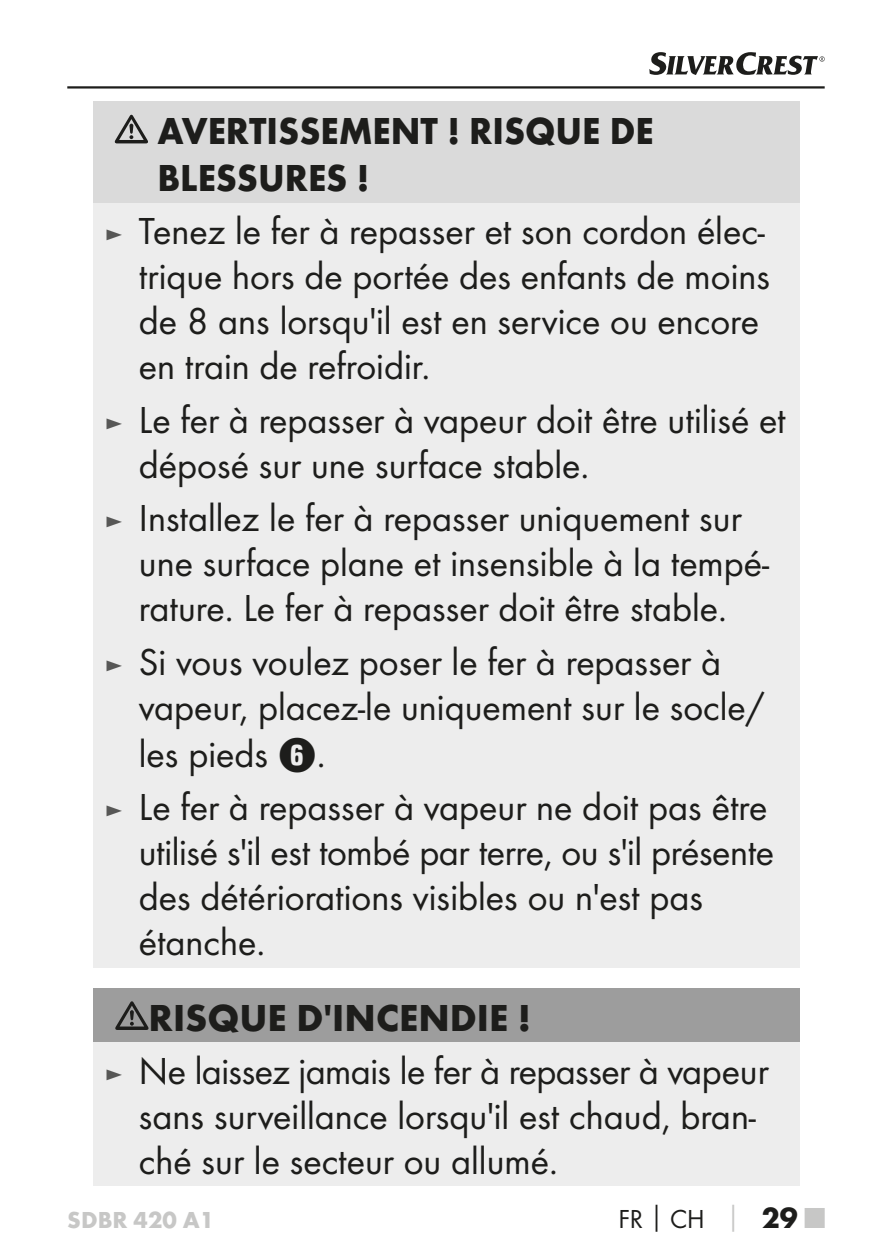
<style>
.page{position:relative;width:892px;height:1259px;background:#fff}
.page>*{position:absolute;margin:0;border:0;box-sizing:border-box;transform-origin:0 0}
.t1{font:39px/45px "Futura Boo";color:#1d1d1b}
.t2{font:700 39px/46.8px "Futura";color:#1d1d1b;scale:.95 1}
.t3{font:700 39px "Futura";color:#1d1d1b}
.t4{font:27px "Futura Boo";color:#1d1d1b}
.t5{font:700 24px "Futura";color:#c7c7c6}
.s1{font-size:27px;color:#575756}
.s2{font-family:"Hako PI Nummern"}
.s3{font-family:"Futura";font-weight:700}
.s4{font-family:"Futura";font-weight:700;color:#c7c7c6}
.s5{font-family:"Futura";font-weight:700;font-size:30px}
.s6{font-family:"Futura";font-weight:700;font-size:30px;color:#c7c7c6}
</style>
<div class="page">
<hr style="left:67px;top:86px;width:757px;height:3px;background:#1d1d1b">
<svg style="left:649px;top:52px;width:175px;height:23px"></svg>
<div style="left:93px;top:101px;width:706px;height:102px;background:#dadada"></div>
<div style="left:93px;top:203px;width:706px;height:764px;background:#ededed"></div>
<svg style="left:115px;top:115px;width:33px;height:28px"></svg>
<div style="left:93px;top:987px;width:706px;height:55px;background:#9d9d9d"></div>
<div style="left:93px;top:1042px;width:706px;height:144px;background:#ededed"></div>
<svg style="left:115px;top:1001px;width:33px;height:29px"></svg>
<p class="t2" style="left:157px;top:107px;width:523px">AVERTISSEMENT ! RISQUE DE<br>BLESSURES !</p>
<p class="t1" style="left:139px;top:208px;width:632px;text-indent:-34px"><span class="s1">►</span> Tenez le fer à repasser et son cordon élec&shy;trique hors de portée des enfants de moins de 8 ans lorsqu'il est en service ou encore en train de refroidir.</p>
<p class="t1" style="left:139px;top:397px;width:648px;text-indent:-34px"><span class="s1">►</span> Le fer à repasser à vapeur doit être utilisé et déposé sur une surface stable.</p>
<p class="t1" style="left:139px;top:495px;width:631px;text-indent:-34px"><span class="s1">►</span> Installez le fer à repasser uniquement sur une surface plane et insensible à la tempé&shy;rature. Le fer à repasser doit être stable.</p>
<p class="t1" style="left:139px;top:638px;width:627px;line-height:45.9px;text-indent:-34px"><span class="s1">►</span> Si vous voulez poser le fer à repasser à vapeur, placez-le uniquement sur le socle/ les pieds <span class="s2">6</span>.</p>
<p class="t1" style="left:139px;top:784px;width:636px;text-indent:-34px"><span class="s1">►</span> Le fer à repasser à vapeur ne doit pas être utilisé s'il est tombé par terre, ou s'il présente des détériorations visibles ou n'est pas étanche.</p>
<p class="t3" style="left:148px;top:993px;width:384px">RISQUE D'INCENDIE !</p>
<p class="t1" style="left:139px;top:1048px;width:631px;text-indent:-34px"><span class="s1">►</span> Ne laissez jamais le fer à repasser à vapeur sans surveillance lorsqu'il est chaud, bran&shy;ché sur le secteur ou allumé.</p>
<p class="t5" style="left:67px;top:1204px;width:148px">SDBR 420 A1</p>
<p class="t4" style="left:618px;top:1202px;width:208px">FR<span class="s3">│</span>CH <span class="s4">│</span> <span class="s5">29</span> <span class="s6">■</span></p>
</div>
